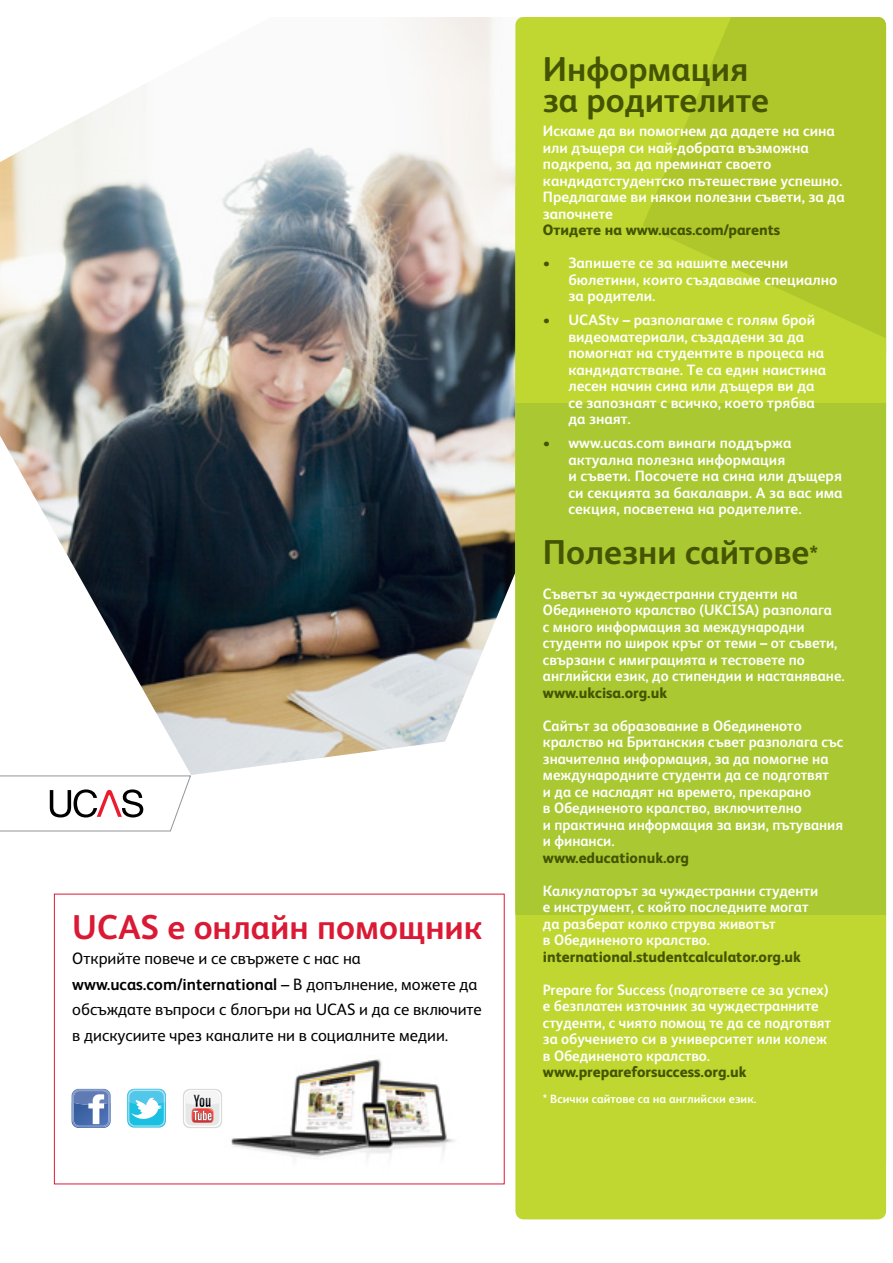
<style>
.page{position:relative;width:893px;height:1263px;background:#fff}
.page>*{position:absolute;margin:0;border:0;box-sizing:border-box;transform-origin:0 0}
.t1{font:700 34.5px/31.5px "FS Albert Pro";color:#445400}
.t2{font:700 34.5px "FS Albert Pro";color:#da1a35}
.t3{font:16.5px/25.5px "FS Albert Pro";color:#000}
.t4{font:700 15px/16.5px "FS Albert Pro";color:#fff}
.t5{font:800 15px "FS Albert Pro";color:#445400}
.t6{font:700 12px "FS Albert Pro";color:#fff}
.s1{font-weight:700}
.s2{color:#445400}
.s3{font-size:25.5px}
</style>
<div class="page">
<img style="left:0;top:17px;width:521px;height:758px">
<div style="left:515px;top:17px;width:371px;height:1202px;background:#bfd730;border-radius:9px"></div>
<svg style="left:659px;top:17px;width:227px;height:170px;fill:#b0c72c"></svg>
<svg style="left:515px;top:187px;width:371px;height:216px"></svg>
<div style="left:515px;top:403px;width:371px;height:512px;background:#a9c832"></div>
<svg style="left:0;top:775px;width:191px;height:56px"></svg>
<img style="left:231px;top:1059px;width:224px;height:100px">
<div style="left:54px;top:894px;width:451px;height:290px;border:1px solid #da1a35"></div>
<svg style="left:127px;top:1089px;width:39px;height:38px"></svg>
<svg style="left:72px;top:1089px;width:39px;height:39px"></svg>
<div style="left:183px;top:1089px;width:39px;height:39px;background:#dadad9;border-radius:7px"></div>
<svg style="left:184px;top:1090px;width:37px;height:37px"></svg>
<div style="left:185px;top:1091px;width:35px;height:34px;background:#e6e8e7;border-radius:6px"></div>
<svg style="left:185px;top:1091px;width:35px;height:32px"></svg>
<h1 class="t2" style="left:72px;top:902px;width:412px">UCAS е онлайн помощник</h1>
<p class="t3" style="left:72px;top:944px;width:411px">Открийте повече и се свържете с нас на <span class="s1">www.ucas.com/international</span> – В допълнение, можете да обсъждате въпроси с блогъри на UCAS и да се включите в дискусиите чрез каналите ни в социалните медии.</p>
<h1 class="t1" style="left:543px;top:51px;width:228px">Информация за родителите</h1>
<p class="t4" style="left:543px;top:122px;width:303px">Искаме да ви помогнем да дадете на сина или дъщеря си най-добрата възможна подкрепа, за да преминат своето кандидатстудентско пътешествие успешно.<br>Предлагаме ви някои полезни съвети, за да започнете</p>
<p class="t5" style="left:543px;top:218px;width:239px">Отидете на www.ucas.com/parents</p>
<p class="t4" style="left:568px;top:254px;width:270px;text-indent:-26px"><span class="s2">•</span> Запишете се за нашите месечни бюлетини, които създаваме специално за родители.</p>
<p class="t4" style="left:568px;top:311px;width:259px;text-indent:-26px"><span class="s2">•</span> UCAStv – разполагаме с голям брой видеоматериали, създадени за да помогнат на студентите в процеса на кандидатстване. Те са един наистина лесен начин сина или дъщеря ви да се запознаят с всичко, което трябва да знаят.</p>
<p class="t4" style="left:568px;top:434px;width:276px;text-indent:-26px"><span class="s2">•</span> www.ucas.com винаги поддържа актуална полезна информация<br>и съвети. Посочете на сина или дъщеря си секцията за бакалаври. А за вас има секция, посветена на родителите.</p>
<h1 class="t1" style="left:543px;top:535px;width:277px">Полезни сайтове<span class="s3">*</span></h1>
<p class="t4" style="left:543px;top:585px;width:303px">Съветът за чуждестранни студенти на Обединеното кралство (UKCISA) разполага<br>с много информация за международни студенти по широк кръг от теми – от съвети, свързани с имиграцията и тестовете по английски език, до стипендии и настаняване.</p>
<p class="t5" style="left:543px;top:681px;width:126px">www.ukcisa.org.uk</p>
<p class="t4" style="left:543px;top:717px;width:302px">Сайтът за образование в Обединеното кралство на Британския съвет разполага със значителна информация, за да помогне на международните студенти да се подготвят<br>и да се насладят на времето, прекарано<br>в Обединеното кралство, включително<br>и практична информация за визи, пътувания и финанси.</p>
<p class="t5" style="left:543px;top:846px;width:148px">www.educationuk.org</p>
<p class="t4" style="left:543px;top:882px;width:277px">Калкулаторът за чуждестранни студенти е инструмент, с който последните могат да разберат колко струва животът<br>в Обединеното кралство.</p>
<p class="t5" style="left:543px;top:945px;width:260px">international.studentcalculator.org.uk</p>
<p class="t4" style="left:543px;top:981px;width:290px">Prepare for Success (подгответе се за успех) е безплатен източник за чуждестранните студенти, с чиято помощ те да се подготвят за обучението си в университет или колеж в Обединеното кралство.</p>
<p class="t5" style="left:543px;top:1060px;width:205px">www.prepareforsuccess.org.uk</p>
<p class="t6" style="left:543px;top:1090px;width:215px">* Всички сайтове са на английски език.</p>
</div>
